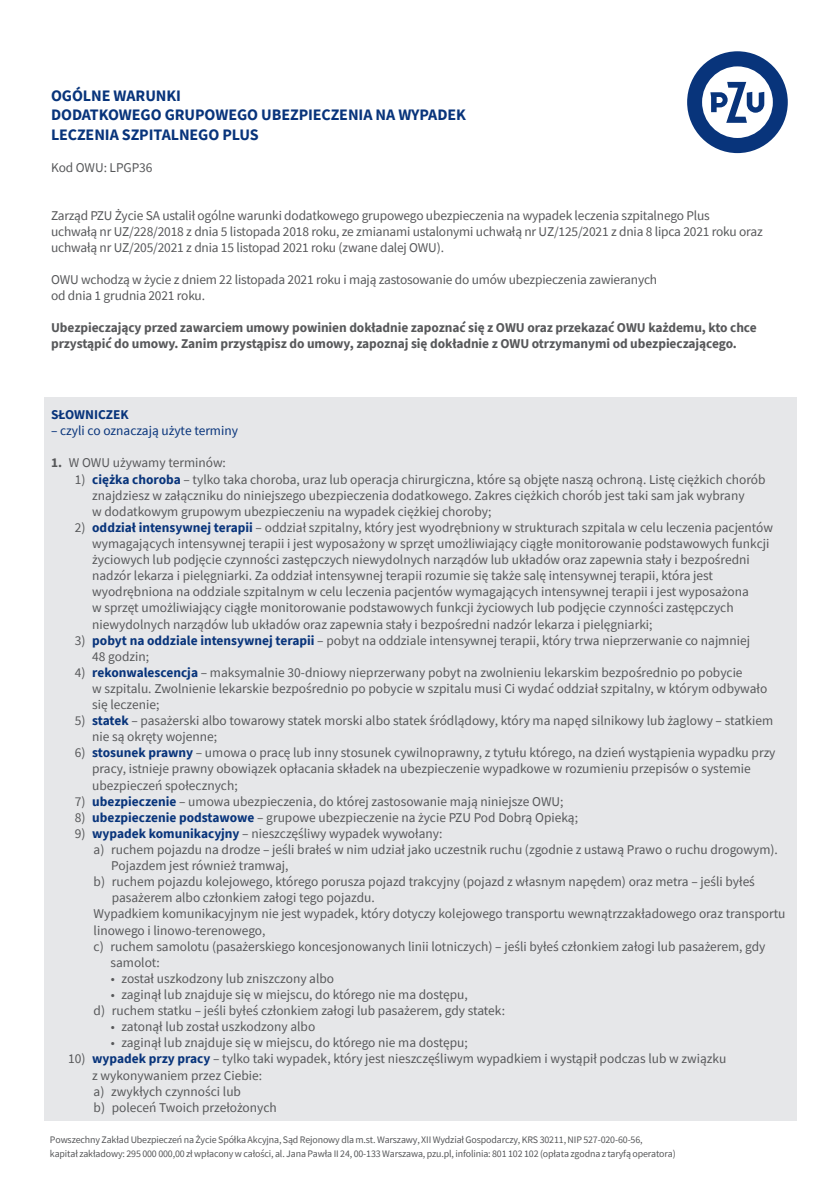
<style>
.page{position:relative;width:840px;height:1191px;background:#fff}
.page>*{position:absolute;margin:0;border:0;box-sizing:border-box;transform-origin:0 0}
.t1{font:700 16px/19.2px "Source Sans Pro";letter-spacing:-.005em;color:#08347b}
._2_II_st_1cyfra_pod{font:13.4px/16.2px "Source Sans Pro";color:#57585a}
._5_III_st_pod_2_cyfr{font:13.4px/16.2px "Source Sans Pro";color:#57585a}
.t2{font:700 13.4px/16px "Source Sans Pro";letter-spacing:-.005em;color:#57585a}
._6_V_st_pod_45_cyfr{font:13.4px "Source Sans Pro";color:#57585a}
._01_DZIAL_rozwinięci{font:13.4px "Source Sans Pro";color:#08347b}
._1_Treść_normal_I_st{font:13.4px "Source Sans Pro";color:#57585a}
._01_ROZDZIAŁ{font:700 13.4px "Source Sans Pro";color:#08347b}
.t3{font:10px/14px "Source Sans Pro";letter-spacing:-.015em;color:#57585a}
.s1{font-weight:700}
.s2{font-weight:700;color:#08347b}
</style>
<div class="page">
<svg style="left:687px;top:51px;width:100px;height:102px"></svg>
<div style="left:44px;top:397px;width:751px;height:723px;background:#e6e7e9"></div>
<p class="t1" style="left:51px;top:86px;width:416px">OGÓLNE WARUNKI<br>DODATKOWEGO GRUPOWEGO UBEZPIECZENIA NA WYPADEK<br>LECZENIA SZPITALNEGO PLUS</p>
<p class="_2_II_st_1cyfra_pod" style="left:51px;top:159px;width:103px">Kod OWU: LPGP36</p>
<p class="_2_II_st_1cyfra_pod" style="left:51px;top:207px;width:712px">Zarząd PZU Życie SA ustalił ogólne warunki dodatkowego grupowego ubezpieczenia na wypadek leczenia szpitalnego Plus<br>uchwałą nr UZ/228/2018 z dnia 5 listopada 2018 roku, ze zmianami ustalonymi uchwałą nr UZ/125/2021 z dnia 8 lipca 2021 roku oraz uchwałą nr UZ/205/2021 z dnia 15 listopad 2021 roku (zwane dalej OWU).</p>
<p class="_2_II_st_1cyfra_pod" style="left:51px;top:271px;width:607px">OWU wchodzą w życie z dniem 22 listopada 2021 roku i mają zastosowanie do umów ubezpieczenia zawieranych od dnia 1 grudnia 2021 roku.</p>
<p class="t2" style="left:51px;top:319px;width:706px">Ubezpieczający przed zawarciem umowy powinien dokładnie zapoznać się z OWU oraz przekazać OWU każdemu, kto chce przystąpić do umowy. Zanim przystąpisz do umowy, zapoznaj się dokładnie z OWU otrzymanymi od ubezpieczającego.</p>
<p class="_01_ROZDZIAŁ" style="left:51px;top:405px;width:79px">SŁOWNICZEK</p>
<p class="_01_DZIAL_rozwinięci" style="left:51px;top:422px;width:188px">– czyli co oznaczają użyte terminy</p>
<p class="_1_Treść_normal_I_st" style="left:51px;top:454px;width:176px"><span class="s1">1.</span> W OWU używamy terminów:</p>
<p class="_2_II_st_1cyfra_pod" style="left:92px;top:471px;width:674px;text-indent:-17px">1) <span class="s2">ciężka choroba</span> – tylko taka choroba, uraz lub operacja chirurgiczna, które są objęte naszą ochroną. Listę ciężkich chorób znajdziesz w załączniku do niniejszego ubezpieczenia dodatkowego. Zakres ciężkich chorób jest taki sam jak wybrany<br>w dodatkowym grupowym ubezpieczeniu na wypadek ciężkiej choroby;</p>
<p class="_2_II_st_1cyfra_pod" style="left:92px;top:519px;width:682px;text-indent:-17px">2) <span class="s2">oddział intensywnej terapii</span> – oddział szpitalny, który jest wyodrębniony w strukturach szpitala w celu leczenia pacjentów wymagających intensywnej terapii i jest wyposażony w sprzęt umożliwiający ciągłe monitorowanie podstawowych funkcji życiowych lub podjęcie czynności zastępczych niewydolnych narządów lub układów oraz zapewnia stały i bezpośredni nadzór lekarza i pielęgniarki. Za oddział intensywnej terapii rozumie się także salę intensywnej terapii, która jest wyodrębniona na oddziale szpitalnym w celu leczenia pacjentów wymagających intensywnej terapii i jest wyposażona<br>w sprzęt umożliwiający ciągłe monitorowanie podstawowych funkcji życiowych lub podjęcie czynności zastępczych niewydolnych narządów lub układów oraz zapewnia stały i bezpośredni nadzór lekarza i pielęgniarki;</p>
<p class="_2_II_st_1cyfra_pod" style="left:92px;top:632px;width:659px;text-indent:-17px">3) <span class="s2">pobyt na oddziale intensywnej terapii</span> – pobyt na oddziale intensywnej terapii, który trwa nieprzerwanie co najmniej<br>48 godzin;</p>
<p class="_2_II_st_1cyfra_pod" style="left:92px;top:664px;width:676px;text-indent:-17px">4) <span class="s2">rekonwalescencja</span> – maksymalnie 30-dniowy nieprzerwany pobyt na zwolnieniu lekarskim bezpośrednio po pobycie<br>w szpitalu. Zwolnienie lekarskie bezpośrednio po pobycie w szpitalu musi Ci wydać oddział szpitalny, w którym odbywało się leczenie;</p>
<p class="_2_II_st_1cyfra_pod" style="left:92px;top:712px;width:682px;text-indent:-17px">5) <span class="s2">statek</span> – pasażerski albo towarowy statek morski albo statek śródlądowy, który ma napęd silnikowy lub żaglowy – statkiem nie są okręty wojenne;</p>
<p class="_2_II_st_1cyfra_pod" style="left:92px;top:744px;width:684px;text-indent:-17px">6) <span class="s2">stosunek prawny</span> – umowa o pracę lub inny stosunek cywilnoprawny, z tytułu którego, na dzień wystąpienia wypadku przy pracy, istnieje prawny obowiązek opłacania składek na ubezpieczenie wypadkowe w rozumieniu przepisów o systemie ubezpieczeń społecznych;</p>
<p class="_2_II_st_1cyfra_pod" style="left:75px;top:793px;width:490px">7) <span class="s2">ubezpieczenie</span> – umowa ubezpieczenia, do której zastosowanie mają niniejsze OWU;</p>
<p class="_2_II_st_1cyfra_pod" style="left:75px;top:809px;width:504px">8) <span class="s2">ubezpieczenie podstawowe</span> – grupowe ubezpieczenie na życie PZU Pod Dobrą Opieką;</p>
<p class="_2_II_st_1cyfra_pod" style="left:75px;top:825px;width:369px">9) <span class="s2">wypadek komunikacyjny</span> – nieszczęśliwy wypadek wywołany:</p>
<p class="_5_III_st_pod_2_cyfr" style="left:111px;top:841px;width:667px;text-indent:-18px">a) ruchem pojazdu na drodze – jeśli brałeś w nim udział jako uczestnik ruchu (zgodnie z ustawą Prawo o ruchu drogowym).<br>Pojazdem jest również tramwaj,</p>
<p class="_5_III_st_pod_2_cyfr" style="left:112px;top:873px;width:644px;text-indent:-18px">b) ruchem pojazdu kolejowego, którego porusza pojazd trakcyjny (pojazd z własnym napędem) oraz metra – jeśli byłeś pasażerem albo członkiem załogi tego pojazdu.</p>
<p class="_5_III_st_pod_2_cyfr" style="left:94px;top:905px;width:693px">Wypadkiem komunikacyjnym nie jest wypadek, który dotyczy kolejowego transportu wewnątrzzakładowego oraz transportu linowego i linowo-terenowego,</p>
<p class="_5_III_st_pod_2_cyfr" style="left:110px;top:938px;width:656px;text-indent:-17px">c) ruchem samolotu (pasażerskiego koncesjonowanych linii lotniczych) – jeśli byłeś członkiem załogi lub pasażerem, gdy samolot:</p>
<p class="_6_V_st_pod_45_cyfr" style="left:111px;top:970px;width:225px">• został uszkodzony lub zniszczony albo</p>
<p class="_6_V_st_pod_45_cyfr" style="left:111px;top:986px;width:358px">• zaginął lub znajduje się w miejscu, do którego nie ma dostępu,</p>
<p class="_5_III_st_pod_2_cyfr" style="left:94px;top:1002px;width:413px">d) ruchem statku – jeśli byłeś członkiem załogi lub pasażerem, gdy statek:</p>
<p class="_6_V_st_pod_45_cyfr" style="left:111px;top:1018px;width:206px">• zatonął lub został uszkodzony albo</p>
<p class="_6_V_st_pod_45_cyfr" style="left:111px;top:1034px;width:358px">• zaginął lub znajduje się w miejscu, do którego nie ma dostępu;</p>
<p class="_2_II_st_1cyfra_pod" style="left:92px;top:1050px;width:635px;text-indent:-24px">10) <span class="s2">wypadek przy pracy</span> – tylko taki wypadek, który jest nieszczęśliwym wypadkiem i wystąpił podczas lub w związku z wykonywaniem przez Ciebie:</p>
<p class="_5_III_st_pod_2_cyfr" style="left:94px;top:1083px;width:149px">a) zwykłych czynności lub</p>
<p class="_5_III_st_pod_2_cyfr" style="left:94px;top:1099px;width:185px">b) poleceń Twoich przełożonych</p>
<p class="t3" style="left:50px;top:1132px;width:627px">Powszechny Zakład Ubezpieczeń na Życie Spółka Akcyjna, Sąd Rejonowy dla m.st. Warszawy, XII Wydział Gospodarczy, KRS 30211, NIP 527-020-60-56,<br>kapitał zakładowy: 295 000 000,00 zł wpłacony w całości, al. Jana Pawła II 24, 00-133 Warszawa, pzu.pl, infolinia: 801 102 102 (opłata zgodna z taryfą operatora)</p>
</div>
